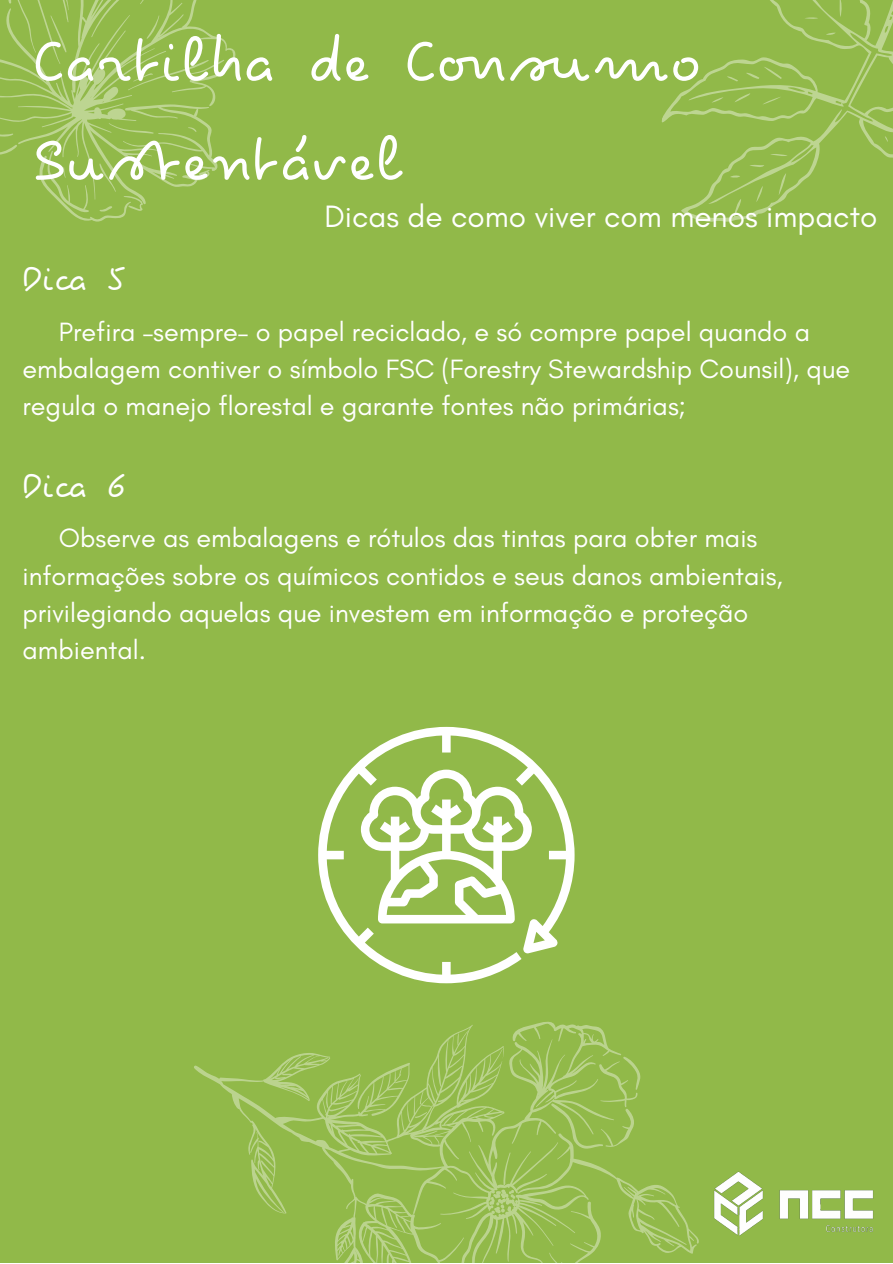
<style>
.page{position:relative;width:893px;height:1264px;background:#fff}
.page>*{position:absolute;margin:0;border:0;box-sizing:border-box;transform-origin:0 0}
.t1{font:71.25px/98.9px "Pecita";color:#fff}
.t2{font:42px "Pecita";color:#fff}
.t3{font:31.5px "Glacial Indifference";color:#fff}
.t4{font:27px/37px "Glacial Indifference";color:#fff}
</style>
<div class="page">
<div style="left:0;top:0;width:892px;height:1262px;background:#91b949"></div>
<svg style="left:0;top:0;width:236px;height:222px"></svg>
<svg style="left:661px;top:0;width:231px;height:222px"></svg>
<svg style="left:778px;top:172px;width:8px;height:24px"></svg>
<svg style="left:756px;top:185px;width:7px;height:18px"></svg>
<svg style="left:762px;top:93px;width:19px;height:15px"></svg>
<svg style="left:734px;top:90px;width:16px;height:15px"></svg>
<svg style="left:194px;top:1021px;width:499px;height:241px"></svg>
<svg style="left:318px;top:727px;width:256px;height:256px"></svg>
<img style="left:693px;top:1171px;width:181px;height:80px">
<h1 class="t1" style="left:33px;top:20px;width:669px">Cartilha de Consumo<br>Sustentável</h1>
<p class="t3" style="left:324px;top:197px;width:554px">Dicas de como viver com menos impacto</p>
<h2 class="t2" style="left:22px;top:262px;width:106px">Dica 5</h2>
<p class="t4" style="left:22px;top:312px;width:829px;text-indent:36px">Prefira –sempre– o papel reciclado, e só compre papel quando a embalagem contiver o símbolo FSC (Forestry Stewardship Counsil), que regula o manejo florestal e garante fontes não primárias;</p>
<h2 class="t2" style="left:22px;top:469px;width:106px">Dica 6</h2>
<p class="t4" style="left:22px;top:519px;width:761px;text-indent:36px">Observe as embalagens e rótulos das tintas para obter mais informações sobre os químicos contidos e seus danos ambientais, privilegiando aquelas que investem em informação e proteção ambiental.</p>
</div>
